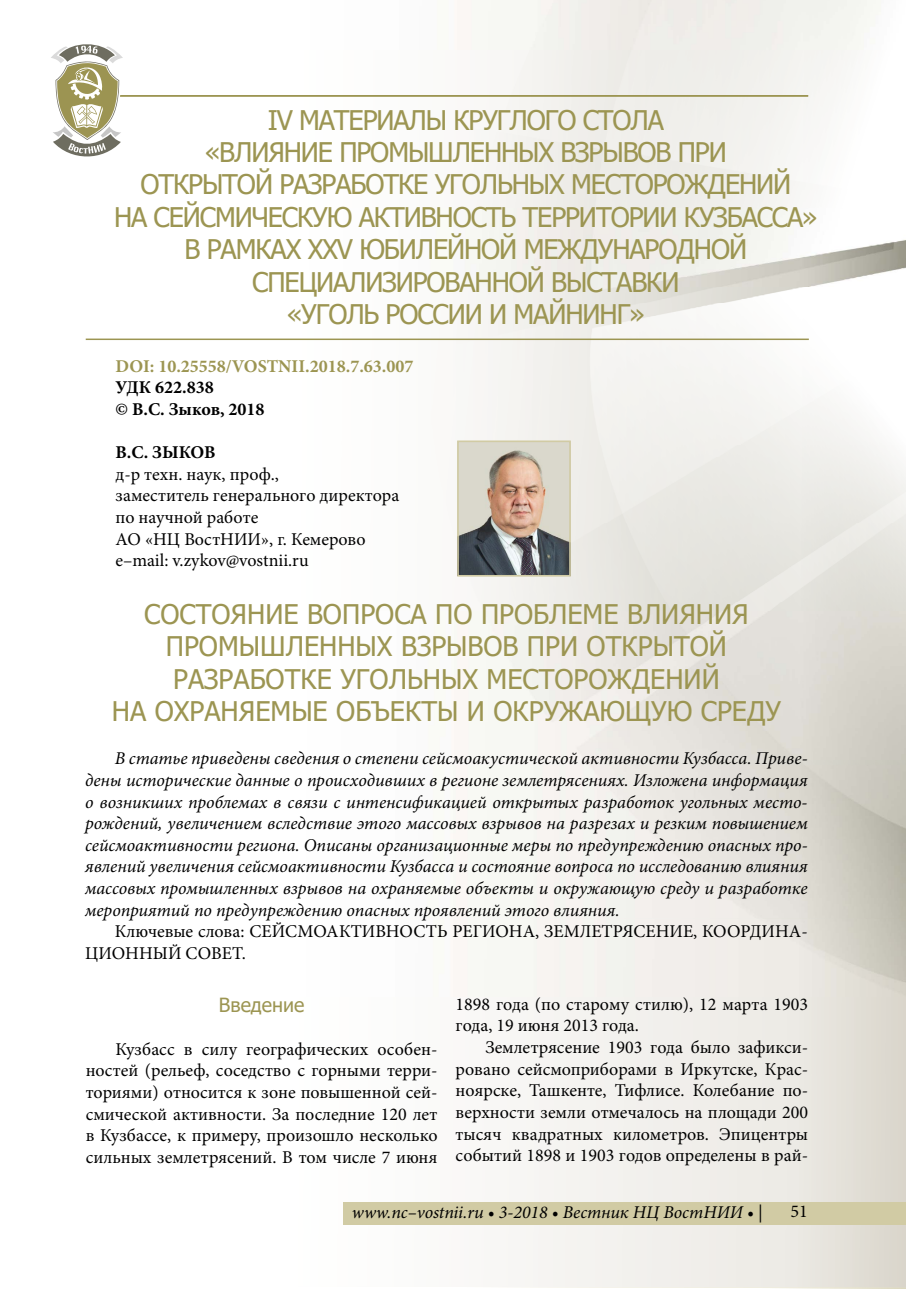
<style>
.page{position:relative;width:906px;height:1289px;background:#fff}
.page>*{position:absolute;margin:0;border:0;box-sizing:border-box;transform-origin:0 0}
.t1{font:27px/32.4px "Tahoma";letter-spacing:-.04em;color:#9c9552;text-align:center}
.t2{font:27px/32.4px "Tahoma";color:#9c9552;text-align:center}
.t3{font:19.5px "Tahoma";color:#9c9552}
.t4{font:18px/21.6px "Minion Pro";color:#000}
.t5{font:italic 18px/21.6px "Minion Pro";color:#000;text-align:justify}
.t6{font:700 18px "Minion Pro";color:#9c9552}
.t7{font:700 18px/21.6px "Minion Pro";color:#000}
</style>
<div class="page">
<div style="left:343px;top:1201px;width:563px;height:23px;background:#d1cba4"></div>
<hr style="left:85px;top:95px;width:723px;height:2px;background:#9c9552">
<hr style="left:86px;top:338px;width:723px;height:2px;background:#9c9552">
<svg style="left:51px;top:44px;width:77px;height:113px"></svg>
<img style="left:460px;top:443px;width:108px;height:130px">
<div style="left:457px;top:440px;width:114px;height:136px;border:2px solid #d1cba4"></div>
<p class="t1" style="left:114px;top:105px;width:705px">IV МАТЕРИАЛЫ КРУГЛОГО СТОЛА<br>«ВЛИЯНИЕ ПРОМЫШЛЕННЫХ ВЗРЫВОВ ПРИ<br>ОТКРЫТОЙ РАЗРАБОТКЕ УГОЛЬНЫХ МЕСТОРОЖДЕНИЙ<br>НА СЕЙСМИЧЕСКУЮ АКТИВНОСТЬ ТЕРРИТОРИИ КУЗБАССА» В РАМКАХ XXV ЮБИЛЕЙНОЙ МЕЖДУНАРОДНОЙ СПЕЦИАЛИЗИРОВАННОЙ ВЫСТАВКИ<br>«УГОЛЬ РОССИИ И МАЙНИНГ»</p>
<p class="t6" style="left:115px;top:353px;width:299px">DOI: 10.25558/VOSTNII.2018.7.63.007</p>
<p class="t7" style="left:115px;top:376px;width:151px">УДК 622.838<br>© В.С. Зыков, 2018</p>
<p class="t7" style="left:115px;top:441px;width:102px">В.С. ЗЫКОВ</p>
<p class="t4" style="left:115px;top:463px;width:285px">д-р техн. наук, проф.,<br>заместитель генерального директора по научной работе<br>АО «НЦ ВостНИИ», г. Кемерово e–mail: v.zykov@vostnii.ru</p>
<h1 class="t2" style="left:112px;top:599px;width:671px">СОСТОЯНИЕ ВОПРОСА ПО ПРОБЛЕМЕ ВЛИЯНИЯ ПРОМЫШЛЕННЫХ ВЗРЫВОВ ПРИ ОТКРЫТОЙ РАЗРАБОТКЕ УГОЛЬНЫХ МЕСТОРОЖДЕНИЙ<br>НА ОХРАНЯЕМЫЕ ОБЪЕКТЫ И ОКРУЖАЮЩУЮ СРЕДУ</h1>
<p class="t5" style="left:85px;top:747px;width:724px;text-indent:30px">В статье приведены сведения о степени сейсмоакустической активности Кузбасса. Приве&shy;дены исторические данные о происходивших в регионе землетрясениях. Изложена информация о возникших проблемах в связи с интенсификацией открытых разработок угольных место&shy;рождений, увеличением вследствие этого массовых взрывов на разрезах и резким повышением сейсмоактивности региона. Описаны организационные меры по предупреждению опасных про&shy;явлений увеличения сейсмоактивности Кузбасса и состояние вопроса по исследованию влияния массовых промышленных взрывов на охраняемые объекты и окружающую среду и разработке мероприятий по предупреждению опасных проявлений этого влияния.</p>
<p class="t4" style="left:85px;top:920px;width:724px;text-indent:30px">Ключевые слова: СЕЙСМОАКТИВНОСТЬ РЕГИОНА, ЗЕМЛЕТРЯСЕНИЕ, КООРДИНА-<br>ЦИОННЫЙ СОВЕТ.</p>
<p class="t3" style="left:219px;top:991px;width:87px">Введение</p>
<p class="t4" style="left:86px;top:1038px;width:353px;text-align:justify;text-indent:30px">Кузбасс в силу географических особен&shy;ностей (рельеф, соседство с горными терри&shy;ториями) относится к зоне повышенной сей&shy;смической активности. За последние 120 лет в Кузбассе, к примеру, произошло несколько сильных землетрясений. В том числе 7 июня</p>
<p class="t4" style="left:455px;top:993px;width:354px">1898 года (по старому стилю), 12 марта 1903 года, 19 июня 2013 года.</p>
<p class="t4" style="left:455px;top:1036px;width:354px;text-align:justify;text-indent:30px">Землетрясение 1903 года было зафикси&shy;ровано сейсмоприборами в Иркутске, Крас&shy;ноярске, Ташкенте, Тифлисе. Колебание по&shy;верхности земли отмечалось на площади 200 тысяч квадратных километров. Эпицентры событий 1898 и 1903 годов определены в рай-</p>
<p class="t5" style="left:352px;top:1201px;width:412px">www.nc–vostnii.ru • 3-2018 • Вестник НЦ ВостНИИ • |</p>
<p class="t4" style="left:790px;top:1200px;width:19px">51</p>
</div>
